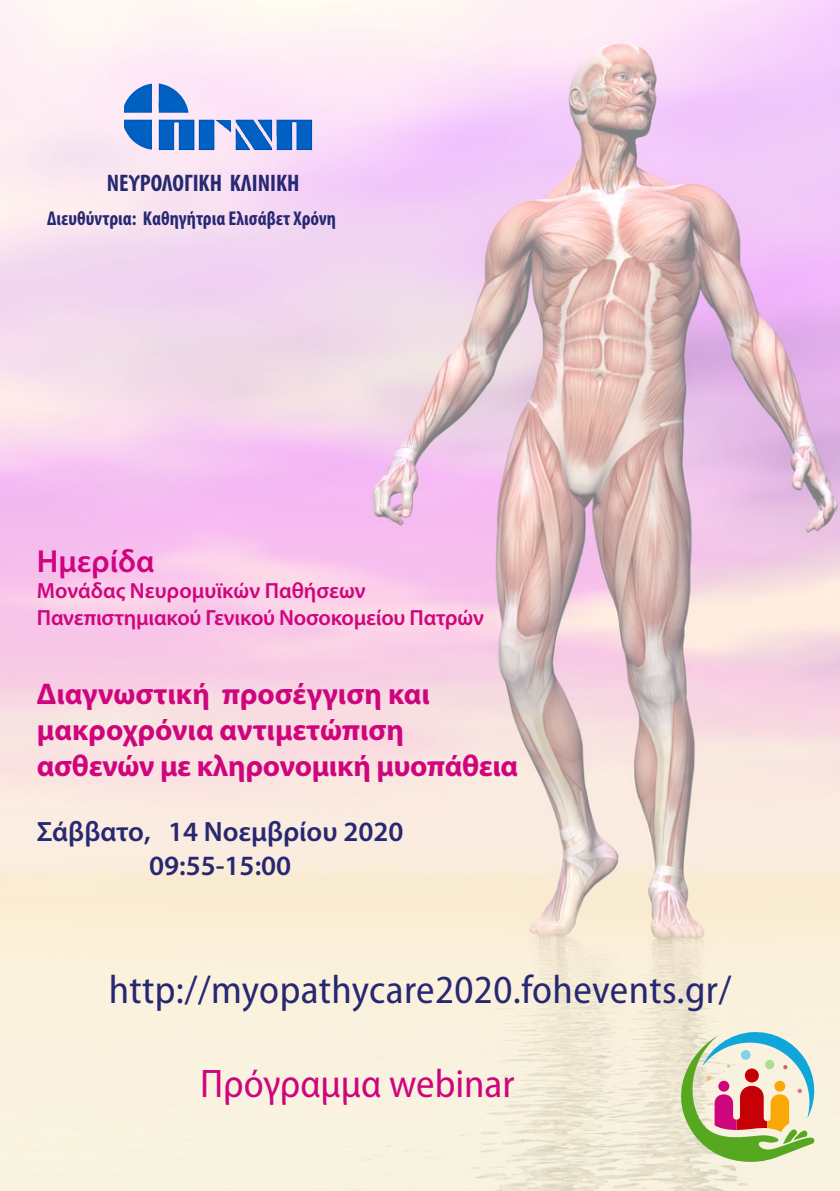
<style>
.page{position:relative;width:840px;height:1191px;background:#fff}
.page>*{position:absolute;margin:0;border:0;box-sizing:border-box;transform-origin:0 0}
.t1{font:semi-condensed 40px "Myriad Pro";letter-spacing:.01em;color:#272872}
.t2{font:semi-condensed 40px "Myriad Pro";color:#cf057d}
.t3{font:600 32px "Myriad Pro";color:#cf057d}
.t4{font:700 30px "Myriad Pro";color:#cf057d}
.t5{font:600 28px "Myriad Pro";color:#272872}
.t6{font:700 condensed 24px "Myriad Pro";color:#272872}
.t7{font:600 22px "Myriad Pro";letter-spacing:-.01em;color:#cf057d}
.t8{font:700 condensed 20px "Myriad Pro";color:#272872}
</style>
<div class="page">
<img style="left:0;top:0;width:839px;height:1191px">
<img style="left:124px;top:81px;width:192px;height:69px">
<svg style="left:680px;top:1030px;width:134px;height:134px;background:#c4c0a0"></svg>
<p class="t6" style="left:107px;top:168px;width:194px">ΝΕΥΡΟΛΟΓΙΚΗ ΚΛΙΝΙΚΗ</p>
<p class="t8" style="left:47px;top:206px;width:290px">Διευθύντρια: Καθηγήτρια Ελισάβετ Χρόνη</p>
<p class="t3" style="left:37px;top:543px;width:119px">Ημερίδα</p>
<p class="t7" style="left:37px;top:578px;width:330px">Μονάδας Νευρομυϊκών Παθήσεων</p>
<p class="t7" style="left:37px;top:605px;width:448px">Πανεπιστημιακού Γενικού Νοσοκομείου Πατρών</p>
<p class="t4" style="left:37px;top:677px;width:394px">Διαγνωστική προσέγγιση και</p>
<p class="t4" style="left:37px;top:713px;width:368px">μακροχρόνια αντιμετώπιση</p>
<p class="t4" style="left:37px;top:749px;width:482px">ασθενών με κληρονομική μυοπάθεια</p>
<p class="t5" style="left:37px;top:816px;width:368px">Σάββατο, 14 Νοεμβρίου 2020</p>
<p class="t5" style="left:149px;top:850px;width:144px">09:55-15:00</p>
<p class="t1" style="left:109px;top:968px;width:623px">http://myopathycare2020.fohevents.gr/</p>
<p class="t2" style="left:200px;top:1062px;width:316px">Πρόγραμμα webinar</p>
</div>
